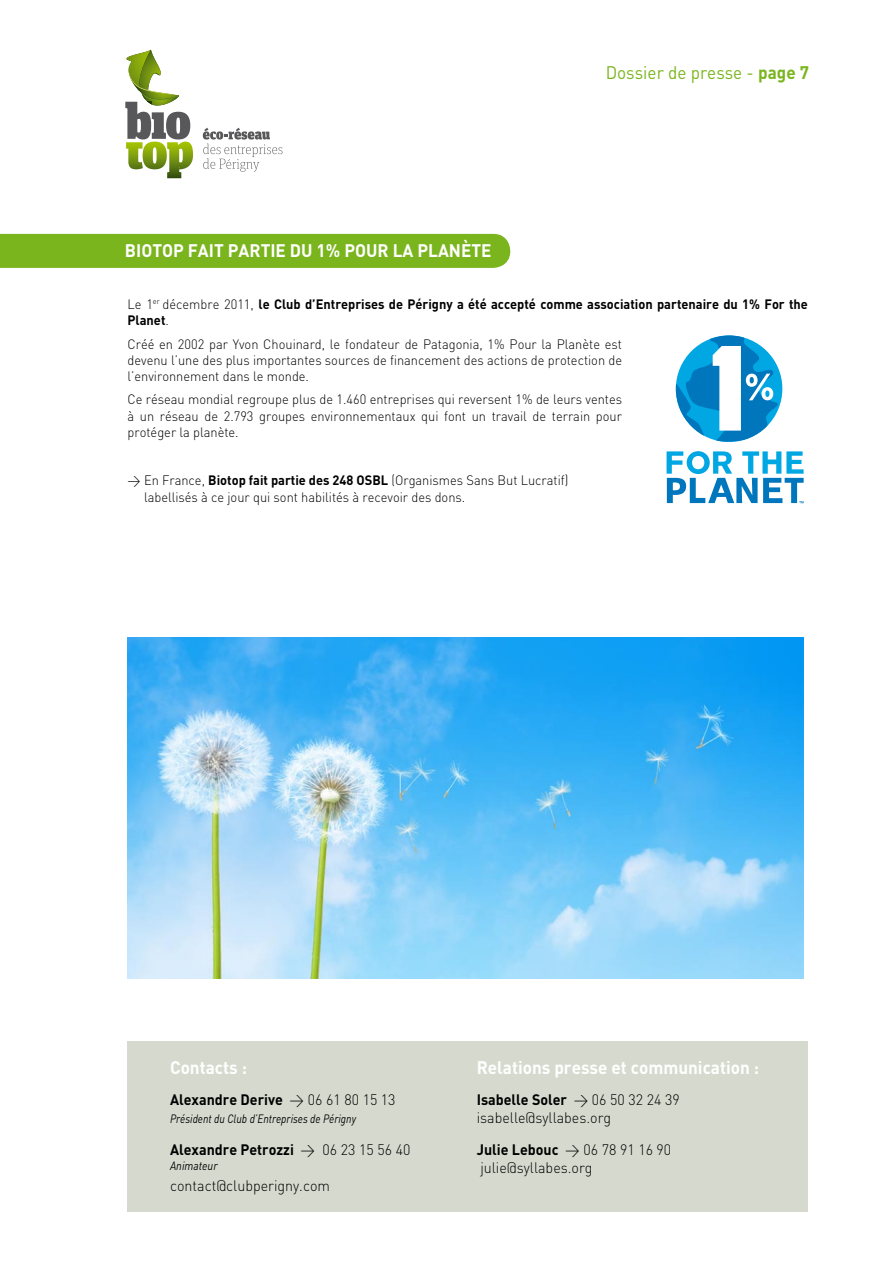
<style>
.page{position:relative;width:893px;height:1263px;background:#fff}
.page>*{position:absolute;margin:0;border:0;box-sizing:border-box;transform-origin:0 0}
.t1{font:700 18px "DINVAINS";color:#fff;scale:.95 1}
.t2{font:18px "DINVAINS";color:#7ab51d;scale:.95 1}
.t3{font:300 15px/18px "DINVAINS";color:#000;scale:.95 1}
.t4{font:700 15px "DINVAINS";color:#000;scale:.95 1}
.t5{font:300 13.5px/16.2px "DINVAINS";color:#000;text-align:justify;scale:.95 1}
.t6{font:700 13.5px/16.2px "DINVAINS";color:#000;scale:.95 1}
.t7{font:italic 12px "DINVAINS";color:#000;scale:.85 1}
.t8{font:italic 12px "DINVAINS";color:#000;scale:.89 1}
.s1{font-weight:700}
.s2{font-weight:300}
</style>
<div class="page">
<div style="left:128px;top:1042px;width:680px;height:170px;background:#d6dace"></div>
<svg style="left:203px;top:128px;width:79px;height:44px"></svg>
<svg style="left:125px;top:50px;width:68px;height:128px"></svg>
<div style="left:0;top:234px;width:510px;height:34px;background:#7ab51d"></div>
<svg style="left:667px;top:451px;width:137px;height:52px"></svg>
<svg style="left:676px;top:335px;width:105px;height:107px"></svg>
<img style="left:128px;top:638px;width:676px;height:340px">
<h1 class="t1" style="left:125px;top:239px;width:387px">BIOTOP FAIT PARTIE DU 1% POUR LA PLANÈTE</h1>
<h1 class="t2" style="left:606px;top:61px;width:201px">Dossier de presse - <span class="s1">page</span></h1>
<p class="t6" style="left:128px;top:295px;width:718px"><span class="s2">Le 1</span><sup>er</sup> <span class="s2">décembre 2011,</span> le Club d’Entreprises de Périgny a été accepté comme association partenaire du 1% For the<br>Planet<span class="s2">.</span></p>
<p class="t5" style="left:128px;top:335px;width:522px">Créé en 2002 par Yvon Chouinard, le fondateur de Patagonia, 1% Pour la Planète est devenu l’une des plus importantes sources de financement des actions de protection de l’environnement dans le monde.</p>
<p class="t5" style="left:128px;top:391px;width:522px">Ce réseau mondial regroupe plus de 1.460 entreprises qui reversent 1% de leurs ventes à un réseau de 2.793 groupes environnementaux qui font un travail de terrain pour protéger la planète.</p>
<p class="t5" style="left:144px;top:472px;width:448px;text-indent:-16px">&gt; En France, <span class="s1">Biotop fait partie des 248 OSBL</span> (Organismes Sans But Lucratif) labellisés à ce jour qui sont habilités à recevoir des dons.</p>
<h1 class="t1" style="left:170px;top:1055px;width:82px">Contacts :</h1>
<p class="t4" style="left:170px;top:1089px;width:239px">Alexandre Derive <span class="s2">&gt; 06 61 80 15 13</span></p>
<p class="t7" style="left:170px;top:1111px;width:220px">Président du Club d’Entreprises de Périgny</p>
<p class="t4" style="left:170px;top:1140px;width:254px">Alexandre Petrozzi <span class="s2">&gt; 06 23 15 56 40</span></p>
<p class="t8" style="left:170px;top:1158px;width:55px">Animateur</p>
<p class="t3" style="left:170px;top:1177px;width:170px">contact@clubperigny.com</p>
<h1 class="t1" style="left:477px;top:1055px;width:299px">Relations presse et communication :</h1>
<p class="t3" style="left:477px;top:1090px;width:215px"><span class="s1">Isabelle Soler</span> &gt; 06 50 32 24 39 isabelle@syllabes.org</p>
<p class="t3" style="left:477px;top:1141px;width:206px"><span class="s1">Julie Lebouc</span> &gt; 06 78 91 16 90 julie@syllabes.org</p>
</div>
